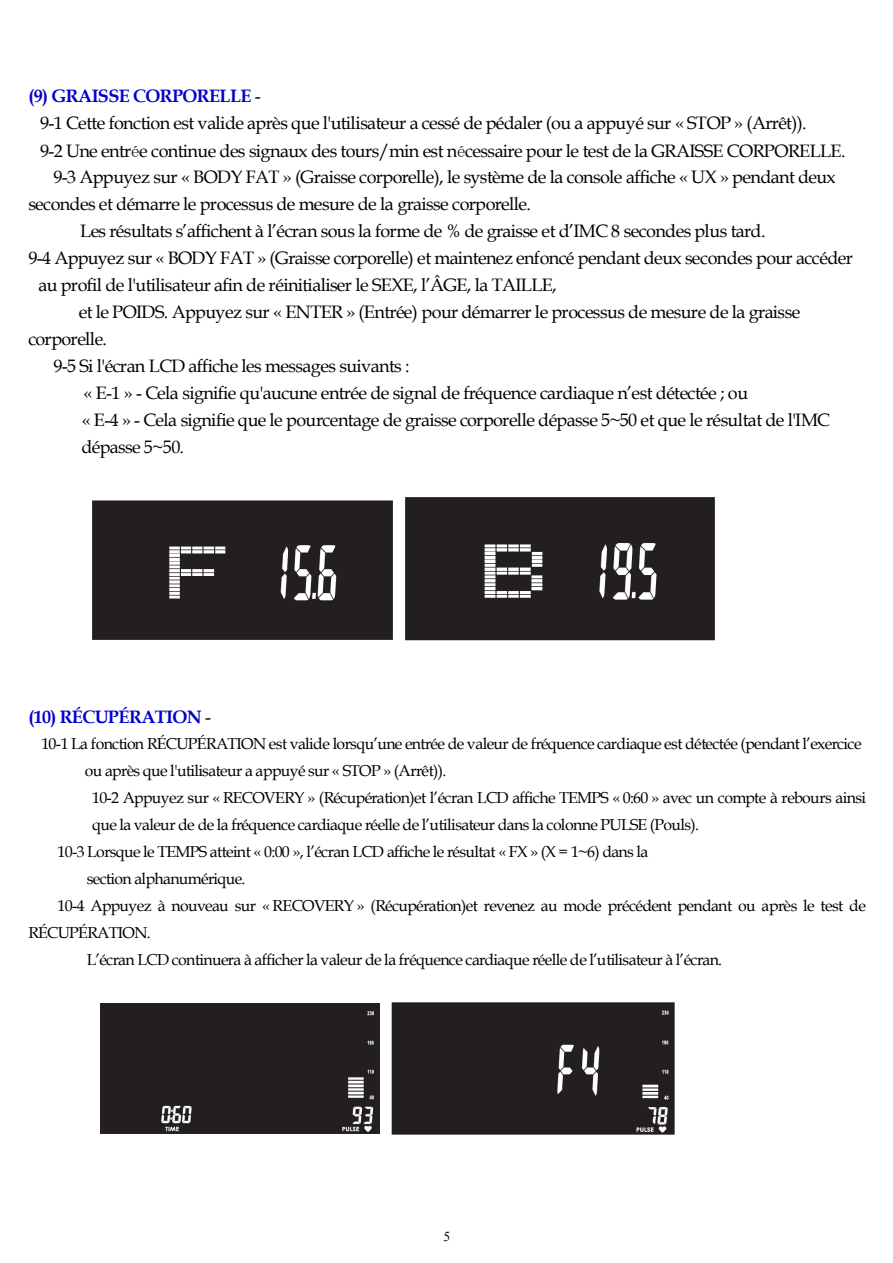
<style>
.page{position:relative;width:893px;height:1263px;background:#fff}
.page>*{position:absolute;margin:0;border:0;box-sizing:border-box;transform-origin:0 0}
.t1{font:18px "Book Antiqua";letter-spacing:-.035em;color:#000}
.t2{font:700 18px "Book Antiqua";letter-spacing:-.035em;color:#00c}
.t3{font:15.9px "Book Antiqua";letter-spacing:-.04em;color:#000}
.t4{font:13.65px "Times New Roman";color:#000}
.s1{font-weight:400;color:#000}
.s2{font-family:"MS Mincho"}
</style>
<div class="page">
<img style="left:92px;top:500px;width:301px;height:140px">
<img style="left:405px;top:497px;width:310px;height:143px">
<div style="left:100px;top:1003px;width:280px;height:131px;background:#231f20"></div>
<div style="left:392px;top:1002px;width:282px;height:132px;background:#231f20"></div>
<p class="t2" style="left:28px;top:85px;width:234px">(9) GRAISSE CORPORELLE <span class="s1">-</span></p>
<p class="t1" style="left:40px;top:112px;width:768px">9-1 Cette fonction est valide après que l'utilisateur a cessé de pédaler (ou a appuyé sur « STOP » (Arrêt)).</p>
<p class="t1" style="left:40px;top:140px;width:807px">9-2 Une entr<span class="s2">é</span>e continue des signaux des tours/min est n<span class="s2">é</span>cessaire pour le test de la GRAISSE CORPORELLE.</p>
<p class="t1" style="left:54px;top:166px;width:784px">9-3 Appuyez sur « BODY FAT » (Graisse corporelle), le système de la console affiche « UX » pendant deux</p>
<p class="t1" style="left:28px;top:193px;width:504px">secondes et démarre le processus de mesure de la graisse corporelle.</p>
<p class="t1" style="left:80px;top:220px;width:687px">Les résultats s’affichent à l’écran sous la forme de % de graisse et d’IMC 8 secondes plus tard.</p>
<p class="t1" style="left:28px;top:247px;width:826px">9-4 Appuyez sur « BODY FAT » (Graisse corporelle) et maintenez enfoncé pendant deux secondes pour accéder</p>
<p class="t1" style="left:39px;top:274px;width:520px">au profil de l'utilisateur afin de réinitialiser le SEXE, l’ÂGE, la TAILLE,</p>
<p class="t1" style="left:79px;top:301px;width:723px">et le POIDS. Appuyez sur « ENTER » (Entrée) pour démarrer le processus de mesure de la graisse</p>
<p class="t1" style="left:28px;top:328px;width:80px">corporelle.</p>
<p class="t1" style="left:54px;top:355px;width:357px">9-5 Si l'écran LCD affiche les messages suivants :</p>
<p class="t1" style="left:84px;top:382px;width:666px">« E-1 » - Cela signifie qu'aucune entrée de signal de fréquence cardiaque n’est détectée ; ou</p>
<p class="t1" style="left:82px;top:409px;width:750px">« E-4 » - Cela signifie que le pourcentage de graisse corporelle dépasse 5~50 et que le résultat de l'IMC</p>
<p class="t1" style="left:81px;top:436px;width:104px">dépasse 5~50.</p>
<p class="t2" style="left:28px;top:706px;width:184px">(10) RÉCUPÉRATION <span class="s1">-</span></p>
<p class="t3" style="left:41px;top:734px;width:822px">10-1 La fonction RÉCUPÉRATION est valide lorsqu’une entrée de valeur de fréquence cardiaque est détectée (pendant l’exercice</p>
<p class="t3" style="left:85px;top:761px;width:363px">ou après que l'utilisateur a appuyé sur « STOP » (Arrêt)).</p>
<p class="t3" style="left:92px;top:788px;width:775px">10-2 Appuyez sur « RECOVERY » (Récupération)et l’écran LCD affiche TEMPS « 0:60 » avec un compte à rebours ainsi</p>
<p class="t3" style="left:92px;top:815px;width:608px">que la valeur de de la fréquence cardiaque réelle de l’utilisateur dans la colonne PULSE (Pouls).</p>
<p class="t3" style="left:58px;top:842px;width:592px">10-3 Lorsque le TEMPS atteint « 0:00 », l’écran LCD affiche le résultat « FX » (X = 1~6) dans la</p>
<p class="t3" style="left:87px;top:870px;width:160px">section alphanumérique.</p>
<p class="t3" style="left:58px;top:897px;width:810px">10-4 Appuyez à nouveau sur « RECOVERY » (Récupération)et revenez au mode précédent pendant ou après le test de</p>
<p class="t3" style="left:29px;top:924px;width:124px">RÉCUPÉRATION.</p>
<p class="t3" style="left:87px;top:951px;width:637px">L’écran LCD continuera à afficher la valeur de la fréquence cardiaque réelle de l’utilisateur à l’écran.</p>
<p class="t4" style="left:444px;top:1228px;width:8px">5</p>
</div>
